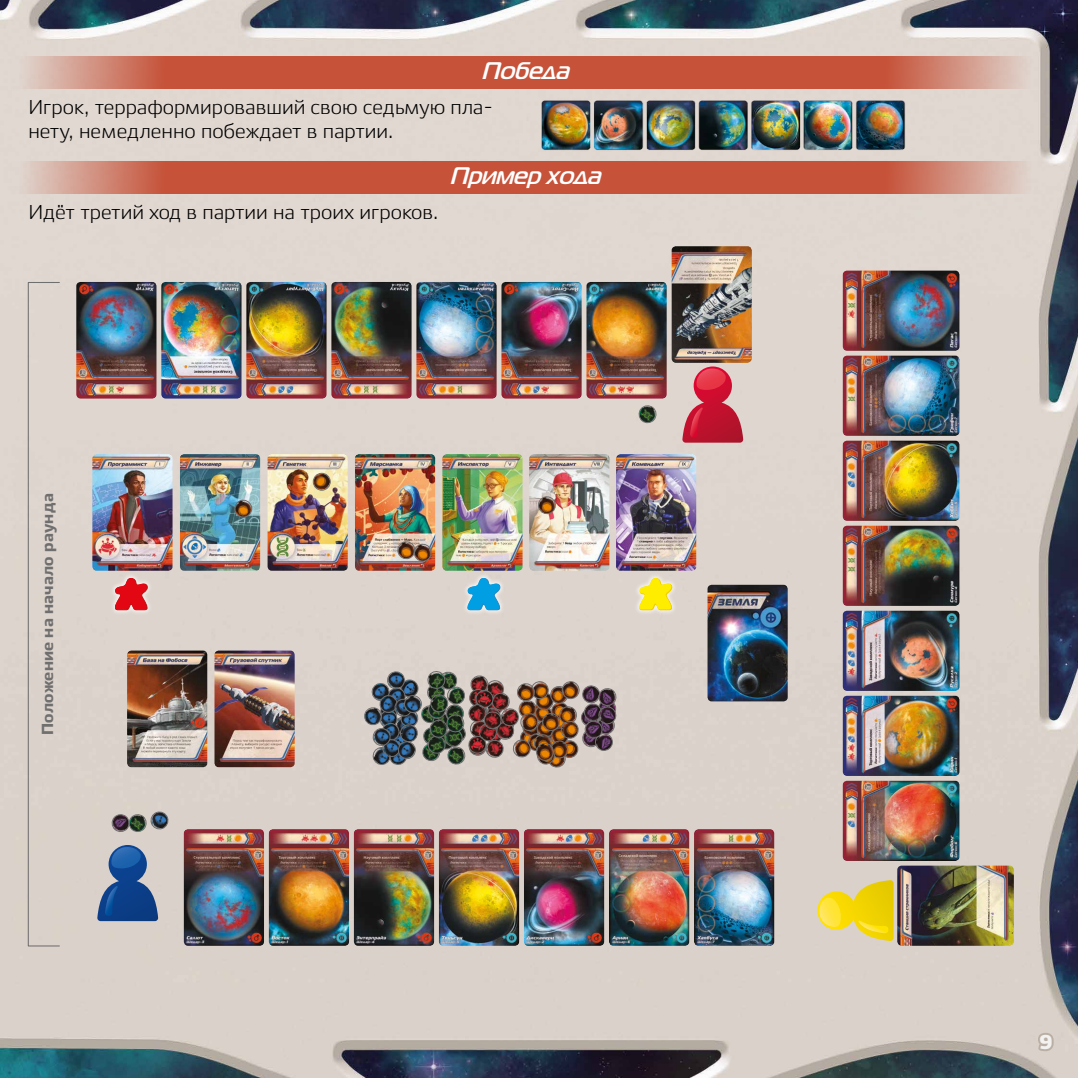
<style>
.page{position:relative;width:1078px;height:1078px;background:#fff}
.page>*{position:absolute;margin:0;border:0;box-sizing:border-box;transform-origin:0 0}
.t1{font:italic 700 24px "Magistral C";color:#fff}
.t2{font:20px/24px "Ekibastuz";color:#000}
.t3{font:800 20px "Ekibastuz";color:#f4f1f1}
.t4{font:900 16px "Ekibastuz";letter-spacing:.015em;color:#706f6f}
</style>
<div class="page">
<img style="left:0;top:0;width:1077px;height:1077px">
<svg style="left:1035px;top:1030px;width:20px;height:22px"></svg>
<svg style="left:10px;top:57px;width:513px;height:32px;background:#ca6751"></svg>
<svg style="left:523px;top:57px;width:515px;height:32px;background:#c96650"></svg>
<svg style="left:10px;top:162px;width:513px;height:32px;background:#ca6750"></svg>
<svg style="left:523px;top:162px;width:515px;height:32px;background:#c96650"></svg>
<img style="left:586px;top:282px;width:80px;height:116px">
<img style="left:501px;top:282px;width:80px;height:116px">
<img style="left:416px;top:282px;width:80px;height:116px">
<img style="left:161px;top:282px;width:80px;height:116px">
<img style="left:331px;top:282px;width:80px;height:116px">
<img style="left:76px;top:282px;width:80px;height:116px">
<img style="left:246px;top:282px;width:80px;height:116px">
<img style="left:92px;top:454px;width:80px;height:116px">
<img style="left:180px;top:454px;width:80px;height:116px">
<img style="left:267px;top:454px;width:80px;height:116px">
<img style="left:355px;top:454px;width:80px;height:116px">
<img style="left:127px;top:650px;width:80px;height:117px">
<img style="left:442px;top:454px;width:80px;height:116px">
<img style="left:214px;top:650px;width:80px;height:117px">
<img style="left:529px;top:454px;width:80px;height:116px">
<img style="left:616px;top:454px;width:80px;height:116px">
<img style="left:842px;top:780px;width:117px;height:80px">
<img style="left:842px;top:695px;width:117px;height:80px">
<img style="left:842px;top:610px;width:117px;height:80px">
<img style="left:842px;top:355px;width:117px;height:80px">
<img style="left:842px;top:525px;width:117px;height:80px">
<img style="left:842px;top:270px;width:117px;height:81px">
<img style="left:842px;top:440px;width:117px;height:80px">
<img style="left:184px;top:829px;width:80px;height:116px">
<img style="left:269px;top:829px;width:80px;height:116px">
<img style="left:354px;top:829px;width:80px;height:116px">
<img style="left:609px;top:829px;width:80px;height:116px">
<img style="left:439px;top:829px;width:80px;height:116px">
<img style="left:694px;top:829px;width:80px;height:116px">
<img style="left:524px;top:829px;width:80px;height:116px">
<div style="left:110px;top:572px;width:43px;height:43px;background:#fff;opacity:.75"></div>
<svg style="left:116px;top:577px;width:32px;height:33px"></svg>
<svg style="left:817px;top:880px;width:76px;height:60px;background:#ebd448"></svg>
<svg style="left:97px;top:844px;width:61px;height:76px;background:#5374a3"></svg>
<div style="left:633px;top:572px;width:44px;height:43px;background:#fff;opacity:.75"></div>
<svg style="left:639px;top:577px;width:33px;height:33px"></svg>
<div style="left:462px;top:572px;width:43px;height:43px;background:#fff;opacity:.75"></div>
<svg style="left:467px;top:577px;width:33px;height:33px"></svg>
<img style="left:707px;top:584px;width:80px;height:117px">
<img style="left:671px;top:246px;width:80px;height:117px">
<img style="left:897px;top:865px;width:116px;height:80px">
<img style="left:363px;top:670px;width:253px;height:98px">
<svg style="left:682px;top:366px;width:61px;height:76px;background:#d05666"></svg>
<svg style="left:111px;top:810px;width:58px;height:22px"></svg>
<svg style="left:637px;top:404px;width:20px;height:20px"></svg>
<svg style="left:234px;top:499px;width:19px;height:19px"></svg>
<img style="left:313px;top:473px;width:17px;height:17px">
<div style="left:313px;top:473px;width:17px;height:17px;border:1px solid #706f6f;border-radius:50%"></div>
<svg style="left:396px;top:540px;width:36px;height:22px"></svg>
<svg style="left:537px;top:495px;width:19px;height:19px"></svg>
<div style="left:28px;top:282px;width:32px;height:664px;border:1px solid #706f6f"></div>
<img style="left:539px;top:99px;width:368px;height:53px">
<p class="t1" style="left:481px;top:56px;width:96px">Победа</p>
<p class="t2" style="left:28px;top:95px;width:466px">Игрок, терраформировавший свою седьмую пла&shy;нету, немедленно побеждает в партии.</p>
<p class="t1" style="left:449px;top:161px;width:159px">Примерхода</p>
<p class="t2" style="left:28px;top:200px;width:411px">Идёт третий ход в партии на троих игроков.</p>
<p class="t4" style="left:38px;top:735px;width:243px;rotate:-90deg">Положение на начало раунда</p>
<p class="t3" style="left:1038px;top:1029px;width:15px">9</p>
</div>
